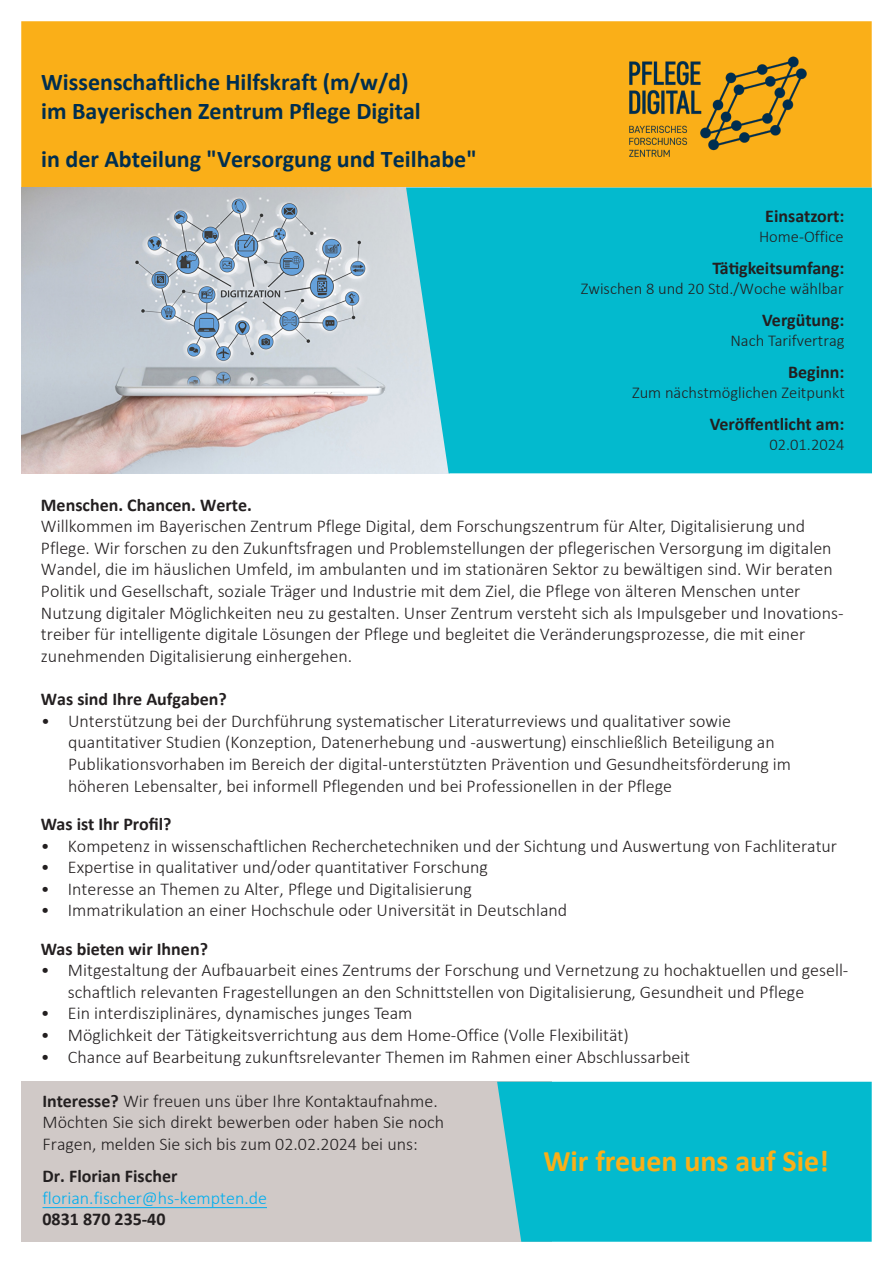
<style>
.page{position:relative;width:893px;height:1263px;background:#fff}
.page>*{position:absolute;margin:0;border:0;box-sizing:border-box;transform-origin:0 0}
.t1{font:700 30px "Calibri";color:#faaf18}
.t2{font:700 24px/28.8px "Calibri";color:#002e4f}
.t3{font:300 18px/21.6px "Calibri";color:#231f20}
.t4{font:700 18px/21.6px "Calibri";color:#231f20}
.t5{font:300 16.5px "Calibri";color:#231f20}
.s1{font-weight:700}
.s2{font-weight:300;color:#00aeef}
</style>
<div class="page">
<div style="left:21px;top:21px;width:851px;height:167px;background:#faaf18"></div>
<img style="left:578px;top:21px;width:280px;height:167px">
<div style="left:21px;top:1082px;width:531px;height:160px;background:#d0c9c7"></div>
<div style="left:497px;top:1082px;width:375px;height:160px;background:#03bace"></div>
<img style="left:21px;top:188px;width:385px;height:285px">
<div style="left:406px;top:188px;width:466px;height:285px;background:#03bace"></div>
<hr style="left:43px;top:1207px;width:224px;height:1px;background:#00aeef">
<p class="t2" style="left:41px;top:67px;width:381px">Wissenschaftliche Hilfskraft (m/w/d) im Bayerischen Zentrum Pflege Digital</p>
<p class="t2" style="left:41px;top:144px;width:437px">in der Abteilung "Versorgung und Teilhabe"</p>
<p class="t4" style="left:765px;top:205px;width:81px">Einsatzort:</p>
<p class="t5" style="left:759px;top:226px;width:86px">Home-Office</p>
<p class="t4" style="left:712px;top:257px;width:134px">Tätigkeitsumfang:</p>
<p class="t5" style="left:581px;top:278px;width:264px">Zwischen 8 und 20 Std./Woche wählbar</p>
<p class="t4" style="left:762px;top:309px;width:84px">Vergütung:</p>
<p class="t5" style="left:730px;top:330px;width:116px">Nach Tarifvertrag</p>
<p class="t4" style="left:788px;top:361px;width:58px">Beginn:</p>
<p class="t5" style="left:632px;top:382px;width:214px">Zum nächstmöglichen Zeitpunkt</p>
<p class="t4" style="left:710px;top:413px;width:136px">Veröffentlicht am:</p>
<p class="t5" style="left:769px;top:434px;width:76px">02.01.2024</p>
<p class="t3" style="left:41px;top:494px;width:804px"><span class="s1">Menschen. Chancen. Werte.<br></span>Willkommen im Bayerischen Zentrum Pflege Digital, dem Forschungszentrum für Alter, Digitalisierung und Pflege. Wir forschen zu den Zukunftsfragen und Problemstellungen der pflegerischen Versorgung im digitalen Wandel, die im häuslichen Umfeld, im ambulanten und im stationären Sektor zu bewältigen sind. Wir beraten Politik und Gesellschaft, soziale Träger und Industrie mit dem Ziel, die Pflege von älteren Menschen unter Nutzung digitaler Möglichkeiten neu zu gestalten. Unser Zentrum versteht sich als Impulsgeber und Inovations&shy;treiber für intelligente digitale Lösungen der Pflege und begleitet die Veränderungsprozesse, die mit einer zunehmenden Digitalisierung einhergehen.</p>
<p class="t4" style="left:41px;top:688px;width:187px">Was sind Ihre Aufgaben?</p>
<p class="t3" style="left:68px;top:710px;width:724px;text-indent:-27px">• Unterstützung bei der Durchführung systematischer Literaturreviews und qualitativer sowie quantitativer Studien (Konzeption, Datenerhebung und -auswertung) einschließlich Beteiligung an Publikationsvorhaben im Bereich der digital-unterstützten Prävention und Gesundheitsförderung im höheren Lebensalter, bei informell Pflegenden und bei Professionellen in der Pflege</p>
<p class="t4" style="left:41px;top:813px;width:132px">Was ist Ihr Profil?</p>
<p class="t3" style="left:41px;top:835px;width:798px">• Kompetenz in wissenschaftlichen Recherchetechniken und der Sichtung und Auswertung von Fachliteratur</p>
<p class="t3" style="left:41px;top:856px;width:448px">• Expertise in qualitativer und/oder quantitativer Forschung</p>
<p class="t3" style="left:41px;top:878px;width:432px">• Interesse an Themen zu Alter, Pflege und Digitalisierung</p>
<p class="t3" style="left:41px;top:899px;width:528px">• Immatrikulation an einer Hochschule oder Universität in Deutschland</p>
<p class="t4" style="left:41px;top:938px;width:169px">Was bieten wir Ihnen?</p>
<p class="t3" style="left:68px;top:959px;width:782px;text-indent:-27px">• Mitgestaltung der Aufbauarbeit eines Zentrums der Forschung und Vernetzung zu hochaktuellen und gesell&shy;schaftlich relevanten Fragestellungen an den Schnittstellen von Digitalisierung, Gesundheit und Pflege</p>
<p class="t3" style="left:41px;top:1002px;width:373px">• Ein interdisziplinäres, dynamisches junges Team</p>
<p class="t3" style="left:41px;top:1024px;width:589px">• Möglichkeit der Tätigkeitsverrichtung aus dem Home-Office (Volle Flexibilität)</p>
<p class="t3" style="left:41px;top:1046px;width:651px">• Chance auf Bearbeitung zukunftsrelevanter Themen im Rahmen einer Abschlussarbeit</p>
<p class="t3" style="left:43px;top:1090px;width:403px"><span class="s1">Interesse?</span> Wir freuen uns über Ihre Kontaktaufnahme.<br>Möchten Sie sich direkt bewerben oder haben Sie noch<br>Fragen, melden Sie sich bis zum 02.02.2024 bei uns:</p>
<p class="t4" style="left:43px;top:1165px;width:226px">Dr. Florian Fischer <span class="s2">florian.fischer@hs-kempten.de<br></span>0831 870 235-40</p>
<p class="t1" style="left:543px;top:1139px;width:287px">Wir freuen uns auf Sie!</p>
</div>
